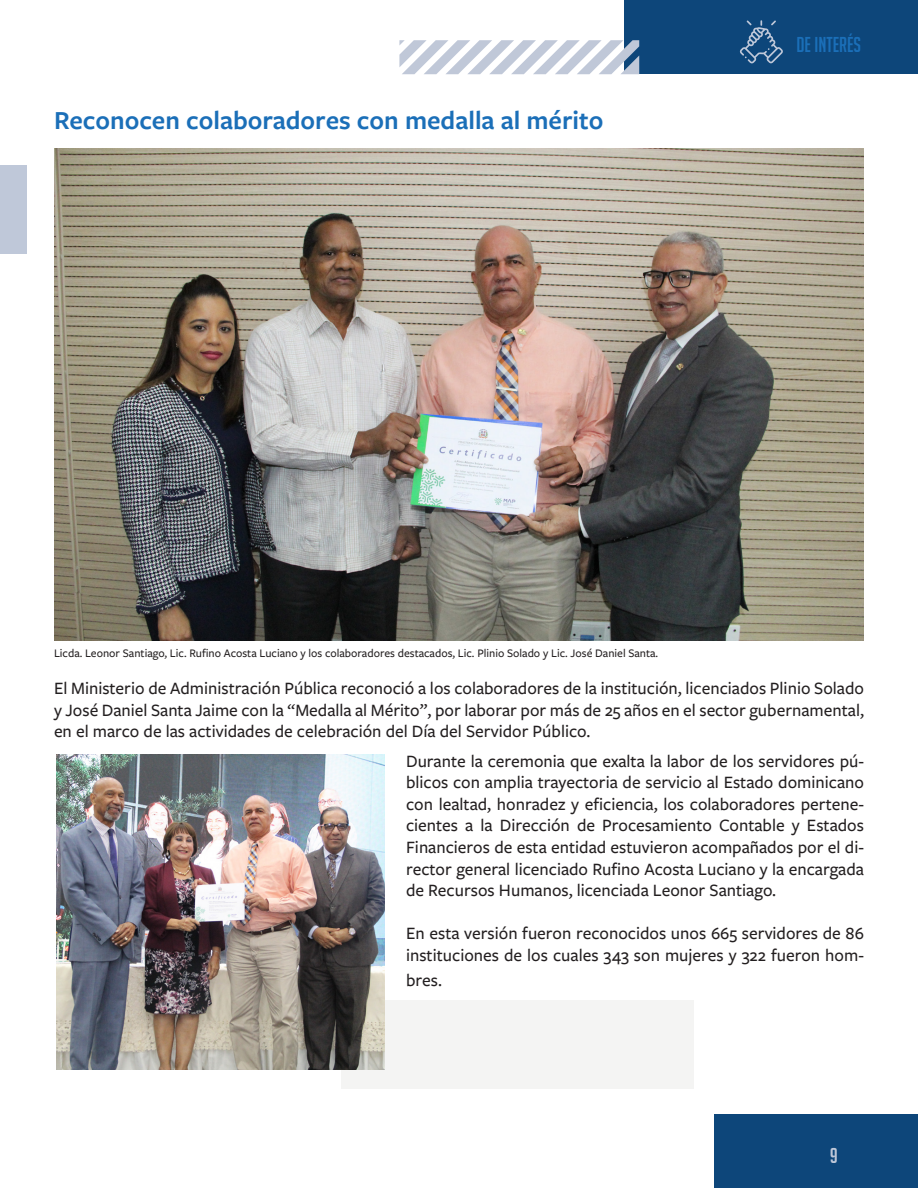
<style>
.page{position:relative;width:918px;height:1188px;background:#fff}
.page>*{position:absolute;margin:0;border:0;box-sizing:border-box;transform-origin:0 0}
.t1{font:600 27px "Freight Sans Pro";color:#1b6fb8}
.t2{font:21px "Big Noodle Titling";color:#1b6fb8}
.t3{font:21px "Big Noodle Titling";color:#bfc8d9}
.t4{font:500 18px/21.6px "Freight Sans Pro";color:#231f20;text-align:justify}
.t5{font:500 12px "Freight Sans Pro";color:#231f20}
</style>
<div class="page">
<div style="left:714px;top:1114px;width:204px;height:74px;background:#0d467a"></div>
<div style="left:624px;top:0;width:294px;height:74px;background:#0d467a"></div>
<svg style="left:399px;top:40px;width:240px;height:34px"></svg>
<div style="left:0;top:165px;width:27px;height:89px;background:#bfc8d9"></div>
<div style="left:341px;top:1000px;width:352px;height:89px;background:#f4f4f3"></div>
<img style="left:54px;top:148px;width:810px;height:493px">
<svg style="left:740px;top:20px;width:43px;height:43px"></svg>
<img style="left:56px;top:754px;width:328px;height:316px">
<p class="t1" style="left:54px;top:102px;width:551px">Reconocen colaboradores con medalla al mérito</p>
<p class="t2" style="left:796px;top:33px;width:66px">DE INTERéS</p>
<p class="t5" style="left:54px;top:645px;width:606px">Licda. Leonor Santiago, Lic. Rufino Acosta Luciano y los colaboradores destacados, Lic. Plinio Solado y Lic. José Daniel Santa.</p>
<p class="t4" style="left:54px;top:677px;width:812px">El Ministerio de Administración Pública reconoció a los colaboradores de la institución, licenciados Plinio Solado y José Daniel Santa Jaime con la “Medalla al Mérito”, por laborar por más de 25 años en el sector gubernamental, en el marco de las actividades de celebración del Día del Servidor Público.</p>
<p class="t4" style="left:406px;top:749px;width:459px">Durante la ceremonia que exalta la labor de los servidores pú&shy;blicos con amplia trayectoria de servicio al Estado dominicano con lealtad, honradez y eficiencia, los colaboradores pertene&shy;cientes a la Dirección de Procesamiento Contable y Estados Financieros de esta entidad estuvieron acompañados por el di&shy;rector general licenciado Rufino Acosta Luciano y la encargada de Recursos Humanos, licenciada Leonor Santiago.</p>
<p class="t4" style="left:406px;top:922px;width:459px">En esta versión fueron reconocidos unos 665 servidores de 86 instituciones de los cuales 343 son mujeres y 322 fueron hom-</p>
<p class="t4" style="left:406px;top:969px;width:37px">bres.</p>
<p class="t3" style="left:830px;top:1144px;width:10px">9</p>
</div>
